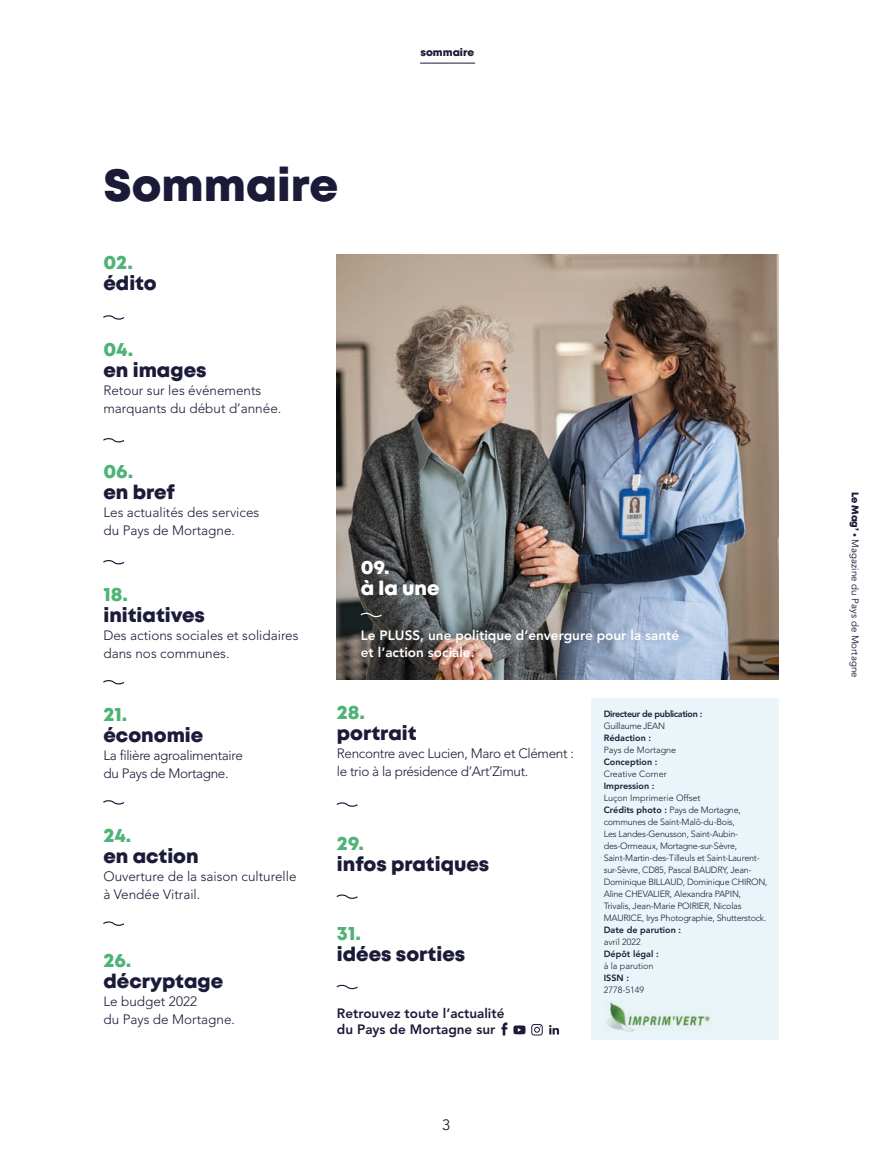
<style>
.page{position:relative;width:894px;height:1171px;background:#fff}
.page>*{position:absolute;margin:0;border:0;box-sizing:border-box;transform-origin:0 0}
.t1{font:800 45px "Mont";color:#1b1b39}
.t2{font:800 19.5px "Mont";color:#1b1b39}
.t3{font:800 19.5px "Mont";color:#4eb377}
.t4{font:800 19.5px/21px "Mont";color:#fff}
.t5{font:15px "Avenir";color:#1b1b39}
.t6{font:300 13.5px/18px "Avenir LT Std";color:#1b1b39}
.t7{font:300 13.5px/18px "Avenir LT Std";letter-spacing:-.025em;color:#1b1b39}
.t8{font:800 13.5px/16.5px "Avenir LT Std";color:#fff}
.t9{font:800 13.5px/16.5px "Avenir LT Std";color:#1b1b39}
.t10{font:800 10.5px "Mont";color:#1b1b39}
.t11{font:9.75px "Avenir";color:#1b1b39}
.t12{font:300 9px/12px "Avenir LT Std";letter-spacing:-.025em;color:#1b1b39}
.t13{font:800 9px "Avenir LT Std";color:#1b1b39}
.t14{font:300 9px "Avenir LT Std";color:#1b1b39}
.t15{font:800 9px "Avenir LT Std";letter-spacing:-.04em;color:#1b1b39}
.s1{font-weight:800}
.s2{font-family:"Mont";font-weight:800}
</style>
<div class="page">
<div style="left:591px;top:698px;width:187px;height:341px;background:#e9f5f8"></div>
<hr style="left:420px;top:63px;width:55px;height:1px;background:#1b1b39">
<img style="left:337px;top:254px;width:441px;height:426px">
<svg style="left:103px;top:680px;width:22px;height:5px"></svg>
<svg style="left:103px;top:800px;width:22px;height:5px"></svg>
<svg style="left:103px;top:921px;width:22px;height:5px"></svg>
<svg style="left:336px;top:894px;width:22px;height:5px"></svg>
<svg style="left:336px;top:802px;width:22px;height:5px"></svg>
<svg style="left:336px;top:984px;width:22px;height:6px"></svg>
<svg style="left:103px;top:438px;width:22px;height:5px"></svg>
<svg style="left:103px;top:560px;width:22px;height:5px"></svg>
<svg style="left:103px;top:315px;width:22px;height:5px"></svg>
<svg style="left:359px;top:613px;width:24px;height:6px"></svg>
<svg style="left:501px;top:1022px;width:6px;height:13px"></svg>
<svg style="left:531px;top:1024px;width:12px;height:11px"></svg>
<svg style="left:513px;top:1025px;width:12px;height:9px"></svg>
<svg style="left:549px;top:1025px;width:10px;height:9px"></svg>
<img style="left:606px;top:1002px;width:105px;height:30px">
<p class="t10" style="left:420px;top:45px;width:55px">sommaire</p>
<h1 class="t1" style="left:103px;top:156px;width:236px">Sommaire</h1>
<h2 class="t3" style="left:103px;top:249px;width:31px">02.</h2>
<h2 class="t2" style="left:103px;top:270px;width:55px">édito</h2>
<h2 class="t3" style="left:103px;top:336px;width:31px">04.</h2>
<h2 class="t2" style="left:103px;top:357px;width:105px">en images</h2>
<h3 class="t6" style="left:103px;top:381px;width:179px">Retour sur les événements marquants du début d’année.</h3>
<h2 class="t3" style="left:103px;top:458px;width:31px">06.</h2>
<h2 class="t2" style="left:103px;top:479px;width:73px">en bref</h2>
<h3 class="t6" style="left:103px;top:503px;width:157px">Les actualités des services du Pays de Mortagne.</h3>
<h2 class="t3" style="left:103px;top:582px;width:26px">18.</h2>
<h2 class="t2" style="left:103px;top:603px;width:103px">initiatives</h2>
<h3 class="t6" style="left:103px;top:626px;width:197px">Des actions sociales et solidaires dans nos communes.</h3>
<h2 class="t4" style="left:361px;top:557px;width:80px">09.<br>à la une</h2>
<h3 class="t8" style="left:361px;top:627px;width:320px">Le PLUSS, une politique d’envergure pour la santé et l’action sociale.</h3>
<h2 class="t3" style="left:103px;top:701px;width:25px">21.</h2>
<h2 class="t2" style="left:103px;top:722px;width:101px">économie</h2>
<h3 class="t7" style="left:103px;top:746px;width:141px">La filière agroalimentaire du Pays de Mortagne.</h3>
<h2 class="t3" style="left:103px;top:822px;width:29px">24.</h2>
<h2 class="t2" style="left:103px;top:843px;width:97px">en action</h2>
<h3 class="t6" style="left:103px;top:867px;width:195px">Ouverture de la saison culturelle à Vendée Vitrail.</h3>
<h2 class="t3" style="left:103px;top:947px;width:29px">26.</h2>
<h2 class="t2" style="left:103px;top:968px;width:121px">décryptage</h2>
<h3 class="t6" style="left:103px;top:992px;width:133px">Le budget 2022<br>du Pays de Mortagne.</h3>
<h2 class="t3" style="left:337px;top:699px;width:30px">28.</h2>
<h2 class="t2" style="left:337px;top:721px;width:81px">portrait</h2>
<h3 class="t7" style="left:337px;top:744px;width:239px">Rencontre avec Lucien, Maro et Clément : le trio à la présidence d’Art’Zimut.</h3>
<h2 class="t3" style="left:337px;top:830px;width:28px">29.</h2>
<h2 class="t2" style="left:337px;top:851px;width:154px">infos pratiques</h2>
<h2 class="t3" style="left:337px;top:920px;width:25px">31.</h2>
<h2 class="t2" style="left:337px;top:941px;width:130px">idées sorties</h2>
<h3 class="t9" style="left:337px;top:1005px;width:169px">Retrouvez toute l’actualité du Pays de Mortagne sur</h3>
<p class="t15" style="left:604px;top:708px;width:100px">Directeur de publication :</p>
<p class="t12" style="left:604px;top:719px;width:63px">Guillaume JEAN</p>
<p class="t13" style="left:604px;top:732px;width:49px">Rédaction :</p>
<p class="t14" style="left:604px;top:744px;width:74px">Pays de Mortagne</p>
<p class="t13" style="left:604px;top:756px;width:55px">Conception :</p>
<p class="t14" style="left:604px;top:768px;width:65px">Creative Corner</p>
<p class="t13" style="left:604px;top:780px;width:52px">Impression :</p>
<p class="t12" style="left:604px;top:791px;width:165px">Luçon Imprimerie Offset<br><span class="s1">Crédits photo :</span> Pays de Mortagne, communes de Saint-Malô-du-Bois,<br>Les Landes-Genusson, Saint-Aubin&shy;des-Ormeaux, Mortagne-sur-Sèvre, Saint-Martin-des-Tilleuls et Saint-Laurent&shy;sur-Sèvre, CD85, Pascal BAUDRY, Jean-Dominique BILLAUD, Dominique CHIRON, Aline CHEVALIER, Alexandra PAPIN, Trivalis, Jean-Marie POIRIER, Nicolas MAURICE, Irys Photographie, Shutterstock.</p>
<p class="t13" style="left:604px;top:924px;width:79px">Date de parution :</p>
<p class="t14" style="left:604px;top:936px;width:39px">avril 2022</p>
<p class="t13" style="left:604px;top:948px;width:56px">Dépôt légal :</p>
<p class="t14" style="left:604px;top:960px;width:51px">à la parution</p>
<p class="t13" style="left:604px;top:972px;width:27px">ISSN :</p>
<p class="t14" style="left:604px;top:984px;width:42px">2778-5149</p>
<h3 class="t5" style="left:442px;top:1116px;width:10px">3</h3>
<p class="t11" style="left:861px;top:491px;width:187px;rotate:90deg"><span class="s2">Le Mag’ •</span> Magazine du Pays de Mortagne</p>
</div>
